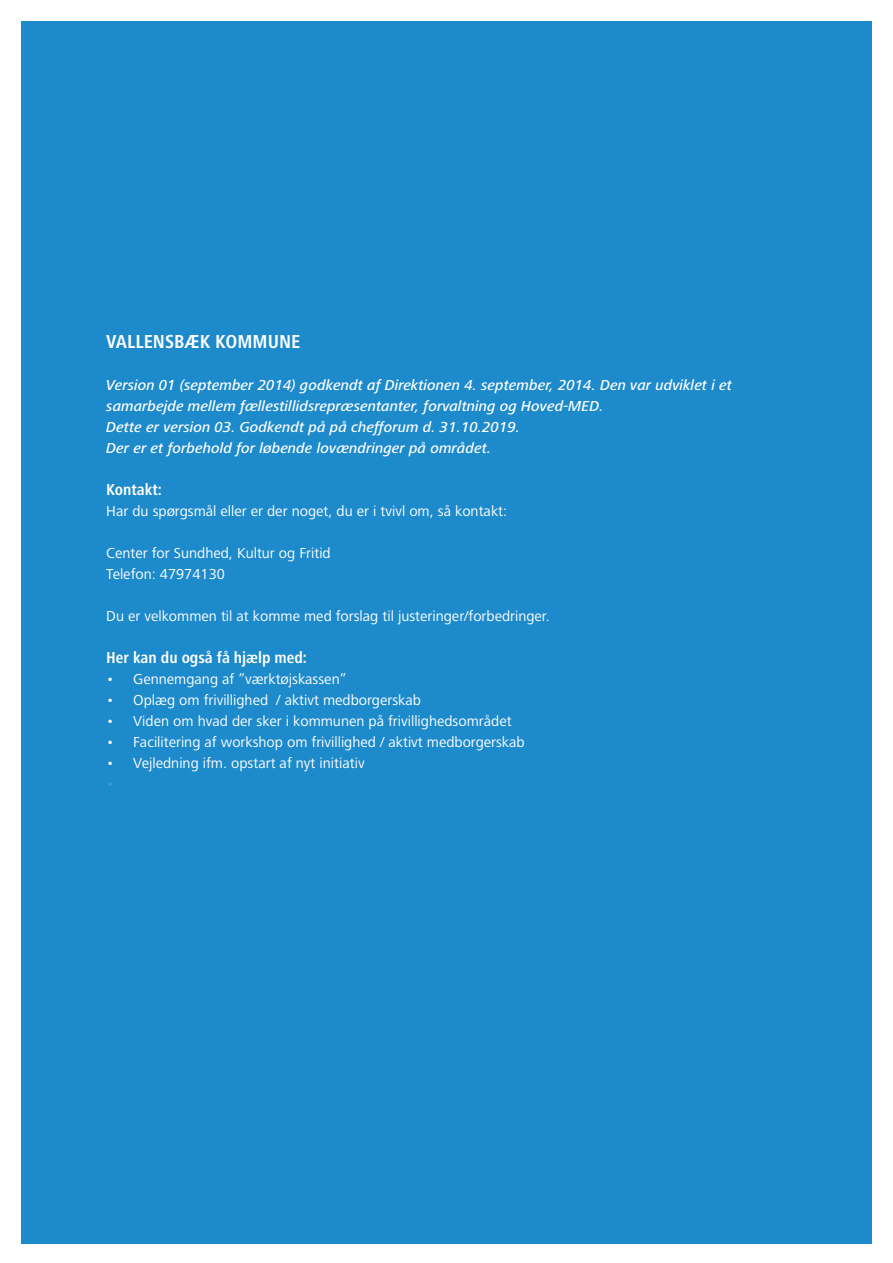
<style>
.page{position:relative;width:893px;height:1263px;background:#fff}
.page>*{position:absolute;margin:0;border:0;box-sizing:border-box;transform-origin:0 0}
.lille_RM{font:700 condensed 19.5px "Frutiger Next LT";color:#fff}
.brød{font:700 condensed 16.5px "Frutiger Next LT";color:#fff}
.brød-2{font:15px "Frutiger Next LT";color:#fff}
.brød-3{font:italic 500 15px/21px "Frutiger Next LT";color:#fff}
.t1{font:15px "Frutiger Next LT";color:#4496d1}
</style>
<div class="page">
<div style="left:21px;top:21px;width:851px;height:1223px;background:#1d8acb"></div>
<p class="lille_RM" style="left:106px;top:331px;width:196px">VALLENSBÆK KOMMUNE</p>
<p class="brød-3" style="left:106px;top:375px;width:627px">Version 01 (september 2014) godkendt af Direktionen 4. september, 2014. Den var udviklet i et samarbejde mellem fællestillidsrepræsentanter, forvaltning og Hoved-MED.</p>
<p class="brød-3" style="left:106px;top:417px;width:415px">Dette er version 03. Godkendt på på chefforum d. 31.10.2019.</p>
<p class="brød-3" style="left:106px;top:438px;width:386px">Der er et forbehold for løbende lovændringer på området.</p>
<p class="brød" style="left:106px;top:480px;width:57px">Kontakt:</p>
<p class="brød-2" style="left:106px;top:503px;width:402px">Har du spørgsmål eller er der noget, du er i tvivl om, så kontakt:</p>
<p class="brød-2" style="left:106px;top:545px;width:226px">Center for Sundhed, Kultur og Fritid</p>
<p class="brød-2" style="left:106px;top:566px;width:120px">Telefon: 47974130</p>
<p class="brød-2" style="left:106px;top:608px;width:445px">Du er velkommen til at komme med forslag til justeringer/forbedringer.</p>
<p class="brød" style="left:106px;top:648px;width:202px">Her kan du også få hjælp med:</p>
<p class="brød-2" style="left:106px;top:671px;width:242px">• Gennemgang af ”værktøjskassen”</p>
<p class="brød-2" style="left:106px;top:692px;width:316px">• Oplæg om frivillighed / aktivt medborgerskab</p>
<p class="brød-2" style="left:106px;top:713px;width:407px">• Viden om hvad der sker i kommunen på frivillighedsområdet</p>
<p class="brød-2" style="left:106px;top:734px;width:420px">• Facilitering af workshop om frivillighed / aktivt medborgerskab</p>
<p class="brød-2" style="left:106px;top:755px;width:260px">• Vejledning ifm. opstart af nyt initiativ</p>
<p class="t1" style="left:106px;top:776px;width:10px">•</p>
</div>
